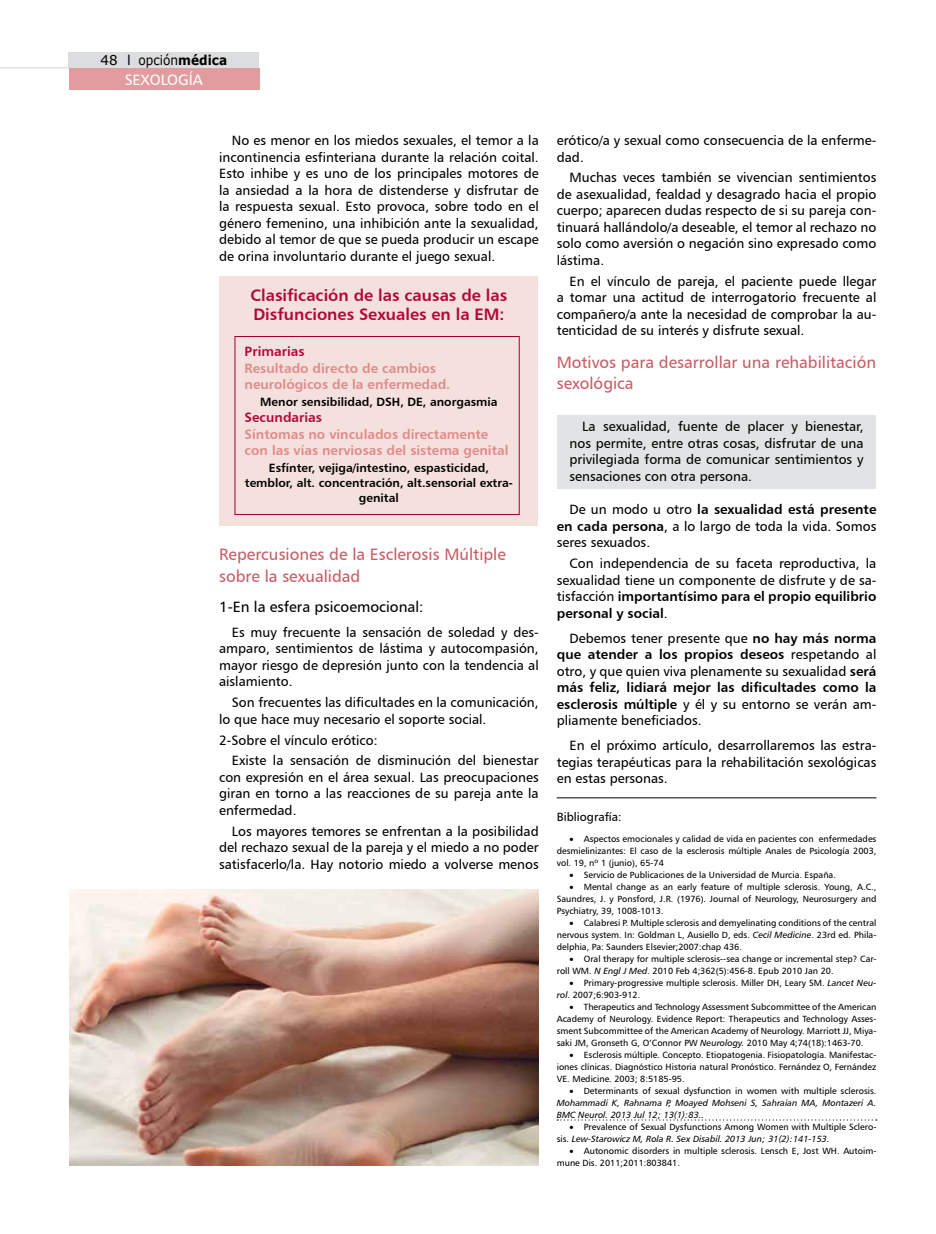
<style>
.page{position:relative;width:936px;height:1234px;background:#fff}
.page>*{position:absolute;margin:0;border:0;box-sizing:border-box;transform-origin:0 0}
.t1{font:16.5px/21.6px "Humanist 777 BT Roman B";color:#c85d65}
.t2{font:16.5px/19.5px "Humanist 777 BT Bold B";color:#b1063a}
.t3{font:15px "Humanist 777 BT Roman B";color:#000}
.t4{font:15px "Humanist 777 BT Roman B";color:#fff}
.t5{font:13.5px/16.5px "Humanist 777 BT Roman B";color:#000;text-align:justify}
.t6{font:13.5px/16.5px "Humanist 777 BT Bold B";color:#000}
.t7{font:13.5px/16.5px "Humanist 777 BT Bold B";color:#df8a89}
.t8{font:13.5px "Humanist 777 BT Bold B";color:#b1063a}
.t9{font:13.5px "Verdana";color:#000}
.t10{font:12px/15px "Humanist 777 BT Bold B";color:#000;text-align:center}
.t11{font:12px "Humanist 777 BT Roman B";color:#000}
.t12{font:9px/12px "Humanist 777 BT Roman B";color:#000;text-align:justify}
.t13{font:9px/12px "Humanist 777 BT Italic B";color:#000}
.s1{font-weight:700}
.s2{font-family:"Humanist 777 BT Roman B"}
.s3{font-family:"Humanist 777 BT Bold B"}
.s4{font-family:"Humanist 777 BT Italic B"}
</style>
<div class="page">
<div style="left:68px;top:52px;width:191px;height:16px;background:#dcddde"></div>
<hr style="left:0;top:67px;width:68px;height:1px;background:#d1d3d4">
<div style="left:557px;top:415px;width:319px;height:73px;background:#e2e3e4"></div>
<div style="left:69px;top:69px;width:190px;height:21px;background:#e09c9e"></div>
<svg style="left:557px;top:1119px;width:319px;height:1px"></svg>
<img style="left:70px;top:889px;width:468px;height:276px">
<div style="left:219px;top:276px;width:319px;height:250px;background:#f4e0dc"></div>
<div style="left:234px;top:336px;width:285px;height:178px;border:1px solid #9e0032"></div>
<hr style="left:556px;top:797px;width:320px;height:1px;background:#000">
<p class="t9" style="left:100px;top:51px;width:128px">48 l opción<span class="s1">médica</span></p>
<p class="t4" style="left:125px;top:71px;width:80px">SEXOLOGÍA</p>
<p class="t5" style="left:219px;top:132px;width:321px;text-indent:13px">No es menor en los miedos sexuales, el temor a la incontinencia esfinteriana durante la relación coital.<br>Esto inhibe y es uno de los principales motores de la ansiedad a la hora de distenderse y disfrutar de la respuesta sexual. Esto provoca, sobre todo en el género femenino, una inhibición ante la sexualidad, debido al temor de que se pueda producir un escape de orina involuntario durante el juego sexual.</p>
<p class="t2" style="left:250px;top:285px;width:258px">Clasificación de las causas de las<br>Disfunciones Sexuales en la EM:</p>
<p class="t8" style="left:244px;top:343px;width:61px">Primarias</p>
<p class="t7" style="left:244px;top:359px;width:207px">Resultado directo de cambios neurológicos de la enfermedad.</p>
<p class="t10" style="left:260px;top:394px;width:239px">Menor sensibilidad, DSH, DE, anorgasmia</p>
<p class="t8" style="left:244px;top:409px;width:79px">Secundarias</p>
<p class="t7" style="left:244px;top:425px;width:265px">Síntomas no vinculados directamente con las vías nerviosas del sistema genital</p>
<p class="t10" style="left:245px;top:460px;width:269px">Esfínter, vejiga/intestino, espasticidad, temblor, alt. concentración, alt.sensorial extra&shy;genital</p>
<p class="t1" style="left:219px;top:543px;width:288px">Repercusiones de la Esclerosis Múltiple sobre la sexualidad</p>
<p class="t3" style="left:219px;top:597px;width:206px">1-En la esfera psicoemocional:</p>
<p class="t5" style="left:219px;top:623px;width:321px;text-indent:13px">Es muy frecuente la sensación de soledad y des&shy;amparo, sentimientos de lástima y autocompasión, mayor riesgo de depresión junto con la tendencia al aislamiento.</p>
<p class="t5" style="left:219px;top:693px;width:321px;text-indent:13px">Son frecuentes las dificultades en la comunicación, lo que hace muy necesario el soporte social.</p>
<p class="t5" style="left:232px;top:729px;width:308px;line-height:20.7px;text-indent:-13px">2-Sobre el vínculo erótico:<br>Existe la sensación de disminución del bienestar</p>
<p class="t5" style="left:219px;top:768px;width:321px">con expresión en el área sexual. Las preocupaciones giran en torno a las reacciones de su pareja ante la enfermedad.</p>
<p class="t5" style="left:219px;top:822px;width:321px;text-indent:13px">Los mayores temores se enfrentan a la posibilidad del rechazo sexual de la pareja y el miedo a no poder satisfacerlo/la. Hay notorio miedo a volverse menos</p>
<p class="t5" style="left:556px;top:132px;width:321px">erótico/a y sexual como consecuencia de la enferme&shy;dad.</p>
<p class="t5" style="left:556px;top:169px;width:321px;text-indent:13px">Muchas veces también se vivencian sentimientos de asexualidad, fealdad y desagrado hacia el propio cuerpo; aparecen dudas respecto de si su pareja con&shy;tinuará hallándolo/a deseable, el temor al rechazo no solo como aversión o negación sino expresado como lástima.</p>
<p class="t5" style="left:556px;top:272px;width:321px;text-indent:13px">En el vínculo de pareja, el paciente puede llegar a tomar una actitud de interrogatorio frecuente al compañero/a ante la necesidad de comprobar la au&shy;tenticidad de su interés y disfrute sexual.</p>
<p class="t1" style="left:556px;top:351px;width:321px">Motivos para desarrollar una rehabilitación sexológica</p>
<p class="t5" style="left:569px;top:418px;width:295px;text-indent:13px">La sexualidad, fuente de placer y bienestar, nos permite, entre otras cosas, disfrutar de una privilegiada forma de comunicar sentimientos y sensaciones con otra persona.</p>
<p class="t6" style="left:569px;top:501px;width:308px"><span class="s2">De un modo u otro</span> la sexualidad está presente</p>
<p class="t5" style="left:556px;top:517px;width:321px"><span class="s3">en cada persona</span>, a lo largo de toda la vida. Somos seres sexuados.</p>
<p class="t5" style="left:556px;top:555px;width:321px;text-align:right">Con independencia de su faceta reproductiva, la sexualidad tiene un componente de disfrute y de sa-</p>
<p class="t6" style="left:556px;top:588px;width:321px"><span class="s2">tisfacción</span> importantísimo para el propio equilibrio personal y social<span class="s2">.</span></p>
<p class="t5" style="left:569px;top:629px;width:308px">Debemos tener presente que <span class="s3">no hay más norma</span></p>
<p class="t6" style="left:556px;top:646px;width:321px">que atender a los propios deseos <span class="s2">respetando al</span></p>
<p class="t5" style="left:556px;top:662px;width:321px">otro, y que quien viva plenamente su sexualidad <span class="s3">será</span></p>
<p class="t6" style="left:556px;top:679px;width:321px">más feliz, lidiará mejor las dificultades como la</p>
<p class="t5" style="left:556px;top:695px;width:321px"><span class="s3">esclerosis múltiple</span> y él y su entorno se verán am&shy;pliamente beneficiados.</p>
<p class="t5" style="left:556px;top:737px;width:321px;text-indent:13px">En el próximo artículo, desarrollaremos las estra&shy;tegias terapéuticas para la rehabilitación sexológicas en estas personas.</p>
<p class="t11" style="left:556px;top:809px;width:66px">Bibliografía:</p>
<p class="t12" style="left:556px;top:832px;width:321px;text-indent:13px">• Aspectos emocionales y calidad de vida en pacientes con enfermedades desmielinizantes: El caso de la esclerosis múltiple Anales de Psicología 2003, vol. 19, nº 1 (junio), 65-74</p>
<p class="t12" style="left:569px;top:868px;width:268px">• Servicio de Publicaciones de la Universidad de Murcia. España.</p>
<p class="t12" style="left:556px;top:880px;width:321px;text-indent:13px">• Mental change as an early feature of multiple sclerosis. Young, A.C., Saundres, J. y Ponsford, J.R. (1976). Journal of Neurology, Neurosurgery and Psychiatry, 39, 1008-1013.</p>
<p class="t12" style="left:556px;top:916px;width:321px;text-indent:13px">• Calabresi P. Multiple sclerosis and demyelinating conditions of the central nervous system. In: Goldman L, Ausiello D, eds. <span class="s4">Cecil Medicine</span>. 23rd ed. Phila&shy;delphia, Pa: Saunders Elsevier;2007:chap 436.</p>
<p class="t12" style="left:556px;top:952px;width:321px;text-indent:13px">• Oral therapy for multiple sclerosis--sea change or incremental step? Car&shy;roll WM. <span class="s4">N Engl J Med</span>. 2010 Feb 4;362(5):456-8. Epub 2010 Jan 20.</p>
<p class="t12" style="left:556px;top:976px;width:321px;text-indent:13px">• Primary-progressive multiple sclerosis. Miller DH, Leary SM. <span class="s4">Lancet Neu&shy;rol</span>. 2007;6:903-912.</p>
<p class="t12" style="left:556px;top:1000px;width:321px;text-indent:13px">• Therapeutics and Technology Assessment Subcommittee of the American Academy of Neurology. Evidence Report: Therapeutics and Technology Asses&shy;sment Subcommittee of the American Academy of Neurology. Marriott JJ, Miya&shy;saki JM, Gronseth G, O’Connor PW <span class="s4">Neurology.</span> 2010 May 4;74(18):1463-70.</p>
<p class="t12" style="left:556px;top:1048px;width:321px;text-indent:13px">• Esclerosis múltiple. Concepto. Etiopatogenia. Fisiopatología. Manifestac&shy;iones clínicas. Diagnóstico Historia natural Pronóstico. Fernández O, Fernández VE. Medicine. 2003; 8:5185-95.</p>
<p class="t12" style="left:569px;top:1084px;width:308px">• Determinants of sexual dysfunction in women with multiple sclerosis.</p>
<p class="t13" style="left:556px;top:1096px;width:321px">Mohammadi K, Rahnama P, Moayed Mohseni S, Sahraian MA, Montazeri A.<br>BMC Neurol. 2013 Jul 12; 13(1):83..</p>
<p class="t12" style="left:569px;top:1120px;width:308px">• Prevalence of Sexual Dysfunctions Among Women with Multiple Sclero-</p>
<p class="t13" style="left:556px;top:1132px;width:274px"><span class="s2">sis.</span> Lew-Starowicz M, Rola R. Sex Disabil. 2013 Jun; 31(2):141-153.</p>
<p class="t12" style="left:556px;top:1144px;width:321px;text-indent:13px">• Autonomic disorders in multiple sclerosis. Lensch E, Jost WH. Autoim&shy;mune Dis. 2011;2011:803841.</p>
</div>
